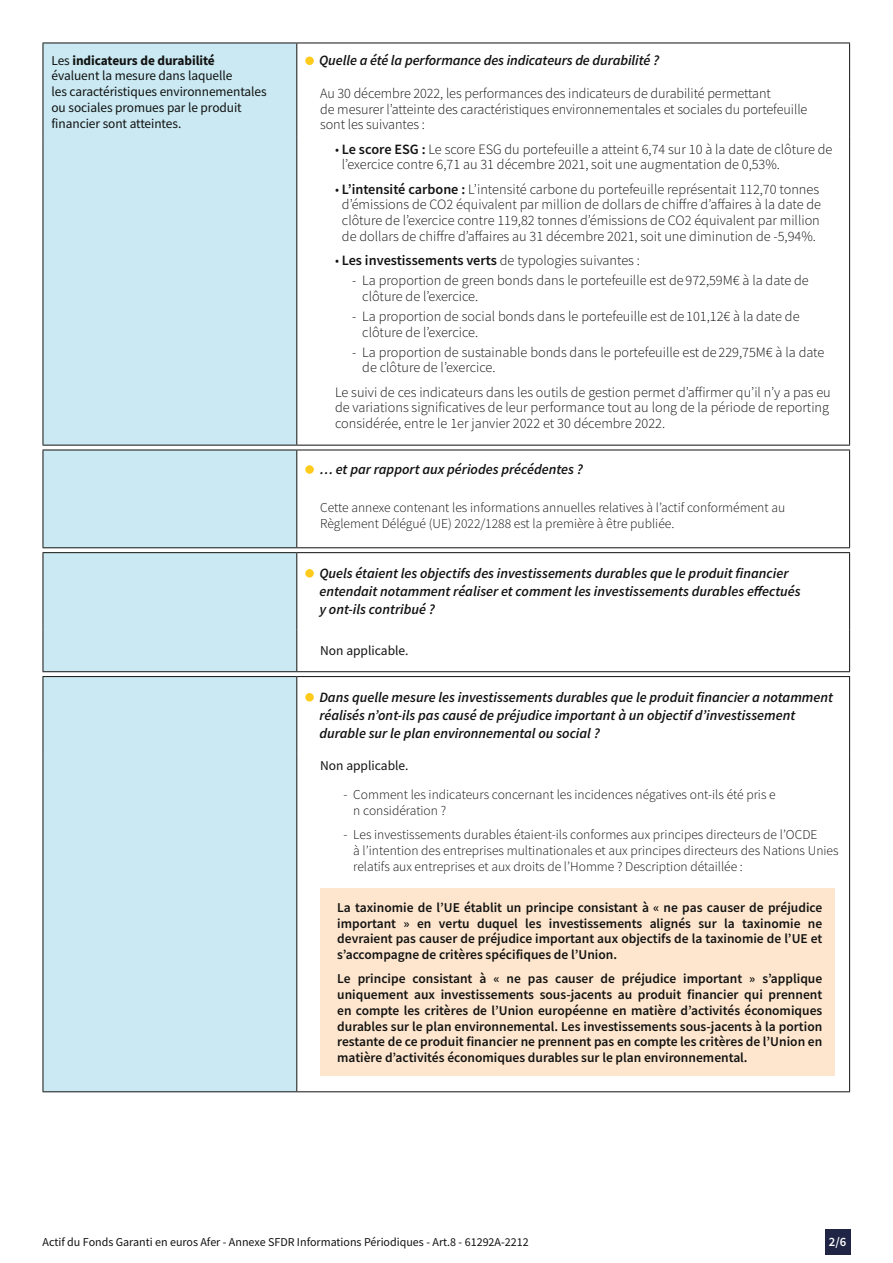
<style>
.page{position:relative;width:893px;height:1263px;background:#fff}
.page>*{position:absolute;margin:0;border:0;box-sizing:border-box;transform-origin:0 0}
.texte_courant{font:300 14.25px/15.8px "Source Sans Pro";color:#111211}
.Texte_Regular{font:italic 600 14.25px/18px "Source Sans Pro";color:#111211}
.texte_courant-2{font:600 13.5px/15.8px "Source Sans Pro";color:#111211;text-align:justify}
.texte_courant-3{font:300 13.5px/15.8px "Source Sans Pro";color:#111211}
.Texte_Regular-2{font:13.5px/15.8px "Source Sans Pro";letter-spacing:-.005em;color:#111211}
.texte_courant-4{font:13.5px "Source Sans Pro";color:#111211}
.t1{font:600 12.75px "Source Sans Pro";color:#fff}
.t2{font:12px "Source Sans Pro";color:#111211}
.s1{font-weight:700}
.s2{font-weight:600}
</style>
<div class="page">
<div style="left:825px;top:1229px;width:25px;height:25px;background:#202546"></div>
<div style="left:44px;top:44px;width:252px;height:1047px;background:#cae9f2"></div>
<div style="left:43px;top:446px;width:254px;height:230px;background:#cae9f2"></div>
<svg style="left:297px;top:450px;width:553px;height:223px"></svg>
<hr style="left:43px;top:43px;width:254px;height:1px;background:#111211">
<hr style="left:43px;top:43px;width:1px;height:93px;background:#111211">
<hr style="left:297px;top:43px;width:553px;height:1px;background:#111211">
<hr style="left:296px;top:43px;width:1px;height:93px;background:#111211">
<hr style="left:849px;top:43px;width:1px;height:93px;background:#111211">
<hr style="left:43px;top:136px;width:1px;height:309px;background:#111211">
<hr style="left:296px;top:136px;width:1px;height:309px;background:#111211">
<hr style="left:849px;top:136px;width:1px;height:309px;background:#111211">
<hr style="left:43px;top:445px;width:254px;height:1px;background:#111211">
<hr style="left:297px;top:445px;width:553px;height:1px;background:#111211">
<hr style="left:43px;top:449px;width:254px;height:1px;background:#111211">
<hr style="left:43px;top:450px;width:1px;height:34px;background:#111211">
<hr style="left:297px;top:449px;width:553px;height:1px;background:#111211">
<hr style="left:296px;top:450px;width:1px;height:34px;background:#111211">
<hr style="left:849px;top:450px;width:1px;height:34px;background:#111211">
<hr style="left:43px;top:484px;width:1px;height:63px;background:#111211">
<hr style="left:296px;top:484px;width:1px;height:63px;background:#111211">
<hr style="left:849px;top:484px;width:1px;height:63px;background:#111211">
<hr style="left:43px;top:547px;width:254px;height:1px;background:#111211">
<hr style="left:297px;top:547px;width:553px;height:1px;background:#111211">
<hr style="left:43px;top:552px;width:254px;height:1px;background:#111211">
<hr style="left:43px;top:553px;width:1px;height:76px;background:#111211">
<hr style="left:297px;top:552px;width:553px;height:1px;background:#111211">
<hr style="left:43px;top:629px;width:1px;height:42px;background:#111211">
<hr style="left:43px;top:671px;width:254px;height:1px;background:#111211">
<hr style="left:297px;top:671px;width:553px;height:1px;background:#111211">
<hr style="left:43px;top:676px;width:254px;height:1px;background:#111211">
<hr style="left:43px;top:677px;width:1px;height:76px;background:#111211">
<hr style="left:297px;top:676px;width:553px;height:1px;background:#111211">
<hr style="left:296px;top:677px;width:1px;height:76px;background:#111211">
<hr style="left:849px;top:677px;width:1px;height:76px;background:#111211">
<hr style="left:43px;top:753px;width:1px;height:338px;background:#111211">
<hr style="left:296px;top:753px;width:1px;height:338px;background:#111211">
<hr style="left:849px;top:753px;width:1px;height:338px;background:#111211">
<hr style="left:43px;top:1091px;width:254px;height:1px;background:#111211">
<hr style="left:297px;top:1091px;width:553px;height:1px;background:#111211">
<hr style="left:296px;top:553px;width:1px;height:76px;background:#111211">
<hr style="left:849px;top:553px;width:1px;height:76px;background:#111211">
<hr style="left:296px;top:629px;width:1px;height:42px;background:#111211">
<hr style="left:849px;top:629px;width:1px;height:42px;background:#111211">
<div style="left:305px;top:57px;width:9px;height:8px;background:#fecb1c;border-radius:50%"></div>
<div style="left:305px;top:465px;width:9px;height:9px;background:#fecb1c;border-radius:50%"></div>
<div style="left:305px;top:569px;width:9px;height:9px;background:#fecb1c;border-radius:50%"></div>
<div style="left:305px;top:693px;width:9px;height:8px;background:#fecb1c;border-radius:50%"></div>
<div style="left:320px;top:889px;width:515px;height:187px;background:#fee5cd"></div>
<p class="Texte_Regular-2" style="left:51px;top:52px;width:217px">Les <span class="s1">indicateurs de durabilité<br></span>évaluent la mesure dans laquelle<br>les caractéristiques environnementales ou sociales promues par le produit financier sont atteintes.</p>
<p class="Texte_Regular" style="left:319px;top:51px;width:341px">Quelle a été la performance des indicateurs de durabilité ?</p>
<p class="texte_courant" style="left:320px;top:85px;width:489px">Au 30 décembre 2022, les performances des indicateurs de durabilité permettant<br>de mesurer l’atteinte des caractéristiques environnementales et sociales du portefeuille sont les suivantes :</p>
<p class="texte_courant" style="left:342px;top:141px;width:492px;text-indent:-7px">• <span class="s2">Le score ESG :</span> Le score ESG du portefeuille a atteint 6,74 sur 10 à la date de clôture de l’exercice contre 6,71 au 31 décembre 2021, soit une augmentation de 0,53%.</p>
<p class="texte_courant" style="left:335px;top:181px;width:488px;text-align:center">• <span class="s2">L’intensité carbone :</span> L’intensité carbone du portefeuille représentait 112,70 tonnes d’émissions de CO2 équivalent par million de dollars de chiffre d’affaires à la date de clôture de l’exercice contre 119,82 tonnes d’émissions de CO2 équivalent par million de dollars de chiffre d’affaires au 31 décembre 2021, soit une diminution de -5,94%.</p>
<p class="texte_courant" style="left:335px;top:252px;width:306px">• <span class="s2">Les investissements verts</span> de typologies suivantes :</p>
<p class="texte_courant" style="left:362px;top:272px;width:448px;text-indent:-10px">- La proportion de green bonds dans le portefeuille est de 972,59M€ à la date de clôture de l’exercice.</p>
<p class="texte_courant" style="left:362px;top:308px;width:439px;text-indent:-10px">- La proportion de social bonds dans le portefeuille est de 101,12€ à la date de clôture de l’exercice.</p>
<p class="texte_courant" style="left:362px;top:344px;width:464px;text-indent:-10px">- La proportion de sustainable bonds dans le portefeuille est de 229,75M€ à la date de clôture de l’exercice.</p>
<p class="texte_courant" style="left:335px;top:384px;width:497px;text-align:justify">Le suivi de ces indicateurs dans les outils de gestion permet d’affirmer qu’il n’y a pas eu de variations significatives de leur performance tout au long de la période de reporting considérée, entre le 1er janvier 2022 et 30 décembre 2022.</p>
<p class="Texte_Regular" style="left:319px;top:460px;width:265px">… et par rapport aux périodes précédentes ?</p>
<p class="texte_courant-3" style="left:320px;top:500px;width:466px">Cette annexe contenant les informations annuelles relatives à l’actif conformément au<br>Règlement Délégué (UE) 2022/1288 est la première à être publiée.</p>
<p class="Texte_Regular" style="left:319px;top:564px;width:483px">Quels étaient les objectifs des investissements durables que le produit financier entendait notamment réaliser et comment les investissements durables effectués y ont-ils contribué ?</p>
<p class="texte_courant-4" style="left:320px;top:642px;width:90px">Non applicable.</p>
<p class="Texte_Regular" style="left:319px;top:687px;width:515px">Dans quelle mesure les investissements durables que le produit financier a notamment réalisés n’ont-ils pas causé de préjudice important à un objectif d’investissement durable sur le plan environnemental ou social ?</p>
<p class="texte_courant-4" style="left:320px;top:757px;width:90px">Non applicable.</p>
<p class="texte_courant-3" style="left:353px;top:787px;width:424px;text-indent:-10px">- Comment les indicateurs concernant les incidences négatives ont-ils été pris e n considération ?</p>
<p class="texte_courant-3" style="left:353px;top:827px;width:487px;text-indent:-10px">- Les investissements durables étaient-ils conformes aux principes directeurs de l’OCDE<br>à l’intention des entreprises multinationales et aux principes directeurs des Nations Unies relatifs aux entreprises et aux droits de l’Homme ? Description détaillée :</p>
<p class="texte_courant-2" style="left:337px;top:899px;width:487px">La taxinomie de l’UE établit un principe consistant à « ne pas causer de préjudice important » en vertu duquel les investissements alignés sur la taxinomie ne devraient pas causer de préjudice important aux objectifs de la taxinomie de l’UE et s’accompagne de critères spécifiques de l’Union.</p>
<p class="texte_courant-2" style="left:337px;top:971px;width:487px">Le principe consistant à « ne pas causer de préjudice important » s’applique uniquement aux investissements sous-jacents au produit financier qui prennent en compte les critères de l’Union européenne en matière d’activités économiques durables sur le plan environnemental. Les investissements sous-jacents à la portion restante de ce produit financier ne prennent pas en compte les critères de l’Union en matière d’activités économiques durables sur le plan environnemental.</p>
<p class="t2" style="left:43px;top:1234px;width:488px">Actif du Fonds Garanti en euros Afer - Annexe SFDR Informations Périodiques - Art.8 - 61292A-2212</p>
<p class="t1" style="left:829px;top:1233px;width:19px">2/6</p>
</div>
